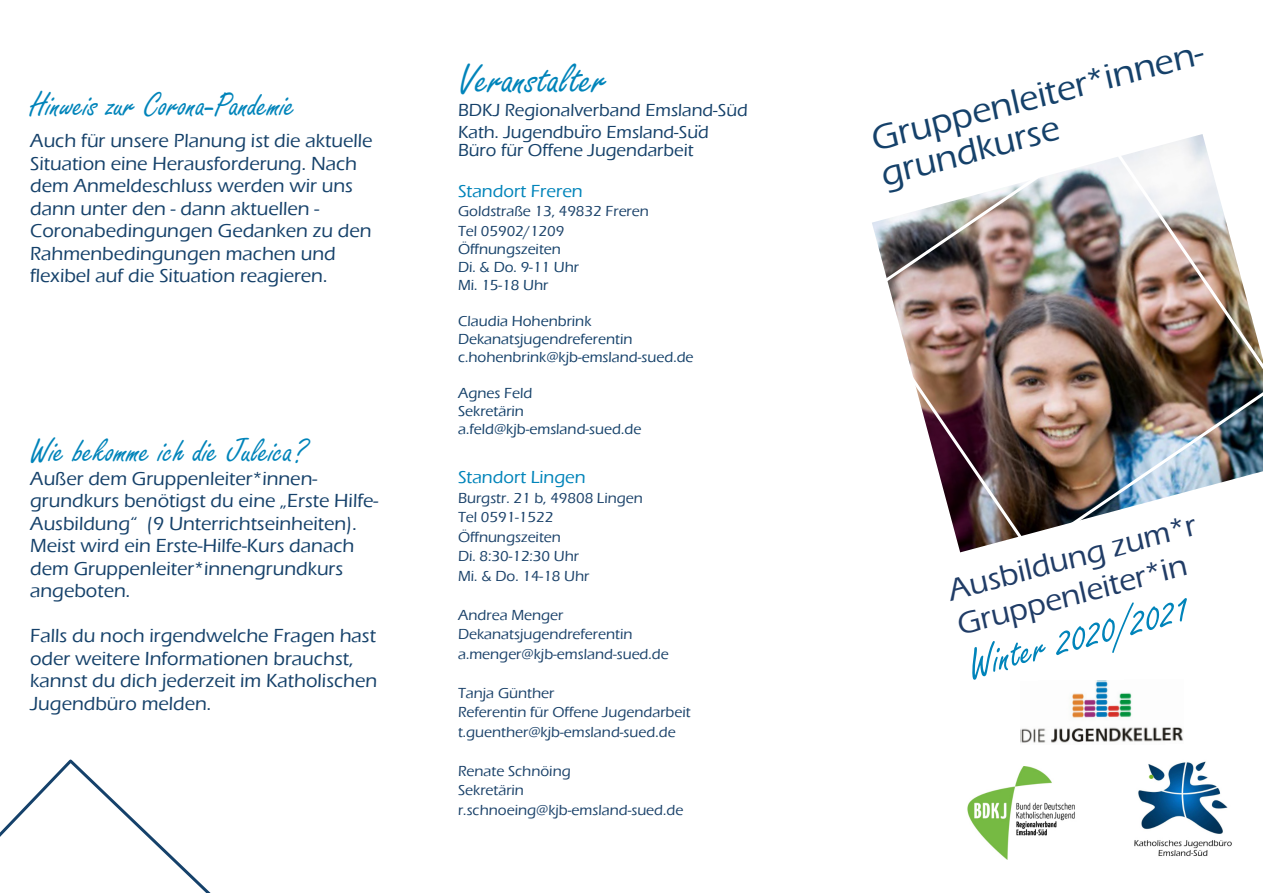
<style>
.page{position:relative;width:1263px;height:893px;background:#fff}
.page>*{position:absolute;margin:0;border:0;box-sizing:border-box;transform-origin:0 0}
.t1{font:45px "Freestyle Script";color:#0084ba}
.t2{font:36px "Freestyle Script";color:#0084ba}
.t3{font:500 36px/36px "Eras ITC";color:#15416a}
.t4{font:500 31.5px/36px "Eras ITC";color:#203c66}
.t5{font:500 19.5px/22.5px "Eras ITC";color:#15416a}
.t6{font:500 18px/22.5px "Eras ITC";color:#15416a}
.t7{font:500 18px "Eras ITC";color:#0084ba}
.t8{font:500 15px/19.5px "Eras ITC";color:#1b426a}
.t9{font:500 15px/18px "Eras ITC";color:#15416a}
.t10{font:700 15px "Arial";color:#76b427}
.s1{font-family:"Arial";font-weight:400}
</style>
<div class="page">
<img style="left:967px;top:767px;width:108px;height:92px">
<img style="left:1134px;top:761px;width:98px;height:95px">
<img style="left:872px;top:134px;width:391px;height:419px">
<img style="left:1021px;top:680px;width:162px;height:63px">
<svg style="left:0;top:759px;width:211px;height:134px"></svg>
<h2 class="t2" style="left:30px;top:91px;width:267px">Hinweis zur Corona-Pandemie</h2>
<p class="t5" style="left:30px;top:131px;width:344px">Auch für unsere Planung ist die aktuelle Situation eine Herausforderung. Nach dem Anmeldeschluss werden wir uns dann unter den - dann aktuellen - Coronabedingungen Gedanken zu den Rahmenbedingungen machen und flexibel auf die Situation reagieren.</p>
<h2 class="t2" style="left:30px;top:438px;width:278px">Wie bekomme ich die Juleica?</h2>
<p class="t5" style="left:30px;top:469px;width:350px">Außer dem Gruppenleiter*innen&shy;grundkurs benötigst du eine „Erste Hilfe-Ausbildung“ (9 Unterrichtseinheiten).<br>Meist wird ein Erste-Hilfe-Kurs danach dem Gruppenleiter*innengrundkurs angeboten.</p>
<p class="t5" style="left:30px;top:626px;width:349px">Falls du noch irgendwelche Fragen hast oder weitere Informationen brauchst, kannst du dich jederzeit im Katholischen Jugendbüro melden.</p>
<h1 class="t1" style="left:458px;top:62px;width:150px">Veranstalter</h1>
<p class="t6" style="left:458px;top:100px;width:291px">BDKJ Regionalverband Emsland-Süd<br>Kath. Jugendbu<span class="s1">̈</span>ro Emsland-Su<span class="s1">̈</span>d</p>
<p class="t6" style="left:458px;top:141px;width:237px">Büro für Offene Jugendarbeit</p>
<p class="t7" style="left:458px;top:184px;width:126px">Standort Freren</p>
<p class="t8" style="left:458px;top:203px;width:192px">Goldstraße 13, 49832 Freren<br>Tel 05902/1209</p>
<p class="t9" style="left:458px;top:241px;width:123px">Öffnungszeiten<br>Di. &amp; Do. 9-11 Uhr<br>Mi. 15-18 Uhr</p>
<p class="t9" style="left:458px;top:313px;width:237px">Claudia Hohenbrink<br>Dekanatsjugendreferentin c.hohenbrink@kjb-emsland-sued.de</p>
<p class="t9" style="left:458px;top:385px;width:185px">Agnes Feld<br>Sekretärin a.feld@kjb-emsland-sued.de</p>
<p class="t7" style="left:458px;top:471px;width:129px">Standort Lingen</p>
<p class="t8" style="left:458px;top:489px;width:186px">Burgstr. 21 b, 49808 Lingen<br>Tel 0591-1522<br>Öffnungszeiten<br>Di. 8:30-12:30 Uhr<br>Mi. &amp; Do. 14-18 Uhr</p>
<p class="t8" style="left:458px;top:606px;width:212px">Andrea Menger<br>Dekanatsjugendreferentin a.menger@kjb-emsland-sued.de</p>
<p class="t8" style="left:458px;top:684px;width:234px">Tanja Günther<br>Referentin für Offene Jugendarbeit t.guenther@kjb-emsland-sued.de</p>
<p class="t8" style="left:458px;top:762px;width:227px">Renate Schnöing<br>Sekretärin r.schnoeing@kjb-emsland-sued.de</p>
<h2 class="t3" style="left:868px;top:126px;width:371px;rotate:-15deg">Gruppenleiter*innen&shy;grundkurse</h2>
<h3 class="t4" style="left:944px;top:576px;width:258px;rotate:-15deg">Ausbildung zum*r<br>Gruppenleiter*in</h3>
<h1 class="t1" style="left:964px;top:649px;width:231px;rotate:-15deg">Winter 2020/2021</h1>
<p class="t10" style="left:1149px;top:771px;width:7px">•</p>
</div>
